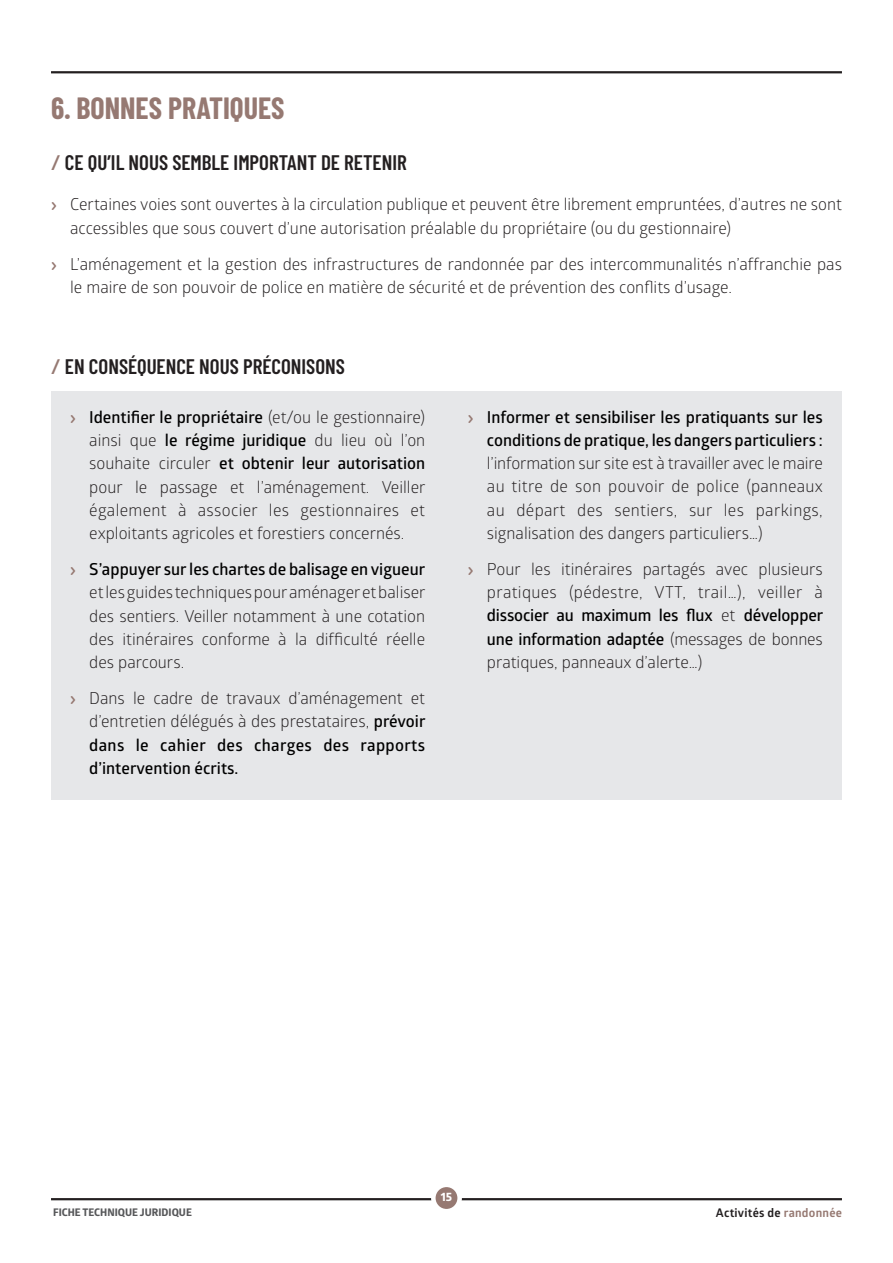
<style>
.page{position:relative;width:893px;height:1263px;background:#fff}
.page>*{position:absolute;margin:0;border:0;box-sizing:border-box;transform-origin:0 0}
.t1{font:700 30px "Barlow Condensed";color:#967972}
.t2{font:600 21px "Barlow Condensed";color:#231f20}
.t3{font:16.5px/23.2px "Glober";color:#231f20;text-align:justify}
.t4{font:600 16.5px/23.2px "Glober";color:#000;text-align:right}
.t5{font:700 12px "Glober";letter-spacing:.02em;color:#231f20}
.t6{font:700 12px "Globerx";color:#fff}
.t7{font:700 10.5px "Globerx";color:#57585a}
.s1{color:#967972}
.s2{font-family:"Gravur";font-weight:700;font-stretch:condensed;color:#967972}
.s3{font-weight:600;color:#000}
</style>
<div class="page">
<hr style="left:51px;top:71px;width:791px;height:2px;background:#231f20">
<hr style="left:51px;top:1198px;width:791px;height:2px;background:#231f20">
<svg style="left:433px;top:1185px;width:27px;height:26px"></svg>
<div style="left:431px;top:1182px;width:31px;height:31px;border:4px solid #fff;border-radius:50%"></div>
<div style="left:51px;top:391px;width:791px;height:408px;background:#e6e7e9"></div>
<h1 class="t1" style="left:51px;top:87px;width:235px">6. BONNES PRATIQUES</h1>
<p class="t2" style="left:51px;top:148px;width:357px"><span class="s1">∕</span> CE QU’IL NOUS SEMBLE IMPORTANT DE RETENIR</p>
<p class="t3" style="left:70px;top:192px;width:773px;text-indent:-19px"><span class="s2">&gt;</span> Certaines voies sont ouvertes à la circulation publique et peuvent être librement empruntées, d’autres ne sont accessibles que sous couvert d’une autorisation préalable du propriétaire (ou du gestionnaire)</p>
<p class="t3" style="left:70px;top:251px;width:773px;text-indent:-19px"><span class="s2">&gt;</span> L’aménagement et la gestion des infrastructures de randonnée par des intercommunalités n’affranchie pas le maire de son pouvoir de police en matière de sécurité et de prévention des conflits d’usage.</p>
<p class="t2" style="left:51px;top:351px;width:295px"><span class="s1">∕</span> EN CONSÉQUENCE NOUS PRÉCONISONS</p>
<p class="t3" style="left:89px;top:404px;width:338px;text-indent:-19px"><span class="s2">&gt;</span> <span class="s3">Identifier le propriétaire</span> (et/ou le gestionnaire) ainsi que <span class="s3">le régime juridique</span> du lieu où l’on souhaite circuler <span class="s3">et obtenir leur autorisation </span>pour le passage et l’aménagement. Veiller également à associer les gestionnaires et exploitants agricoles et forestiers concernés.</p>
<p class="t3" style="left:89px;top:557px;width:338px;text-indent:-19px"><span class="s2">&gt;</span> <span class="s3">S’appuyer sur les chartes de balisage en vigueur </span>et les guides techniques pour aménager et baliser des sentiers. Veiller notamment à une cotation des itinéraires conforme à la difficulté réelle des parcours.</p>
<p class="t3" style="left:89px;top:686px;width:338px;text-indent:-19px"><span class="s2">&gt;</span> Dans le cadre de travaux d’aménagement et d’entretien délégués à des prestataires, <span class="s3">prévoir dans le cahier des charges des rapports d’intervention écrits.</span></p>
<p class="t4" style="left:468px;top:405px;width:357px"><span class="s2">&gt;</span> Informer et sensibiliser les pratiquants sur les conditions de pratique, les dangers particuliers :</p>
<p class="t3" style="left:487px;top:451px;width:338px">l’information sur site est à travailler avec le maire au titre de son pouvoir de police (panneaux au départ des sentiers, sur les parkings, signalisation des dangers particuliers…)</p>
<p class="t3" style="left:487px;top:557px;width:338px;text-indent:-19px"><span class="s2">&gt;</span> Pour les itinéraires partagés avec plusieurs pratiques (pédestre, VTT, trail…), veiller à <span class="s3">dissocier au maximum les flux</span> et <span class="s3">développer une information adaptée</span> (messages de bonnes pratiques, panneaux d’alerte…)</p>
<p class="t6" style="left:441px;top:1188px;width:13px">15</p>
<p class="t7" style="left:53px;top:1204px;width:140px">FICHE TECHNIQUE JURIDIQUE</p>
<p class="t5" style="left:716px;top:1204px;width:127px">Activités de <span class="s1">randonnée</span></p>
</div>
